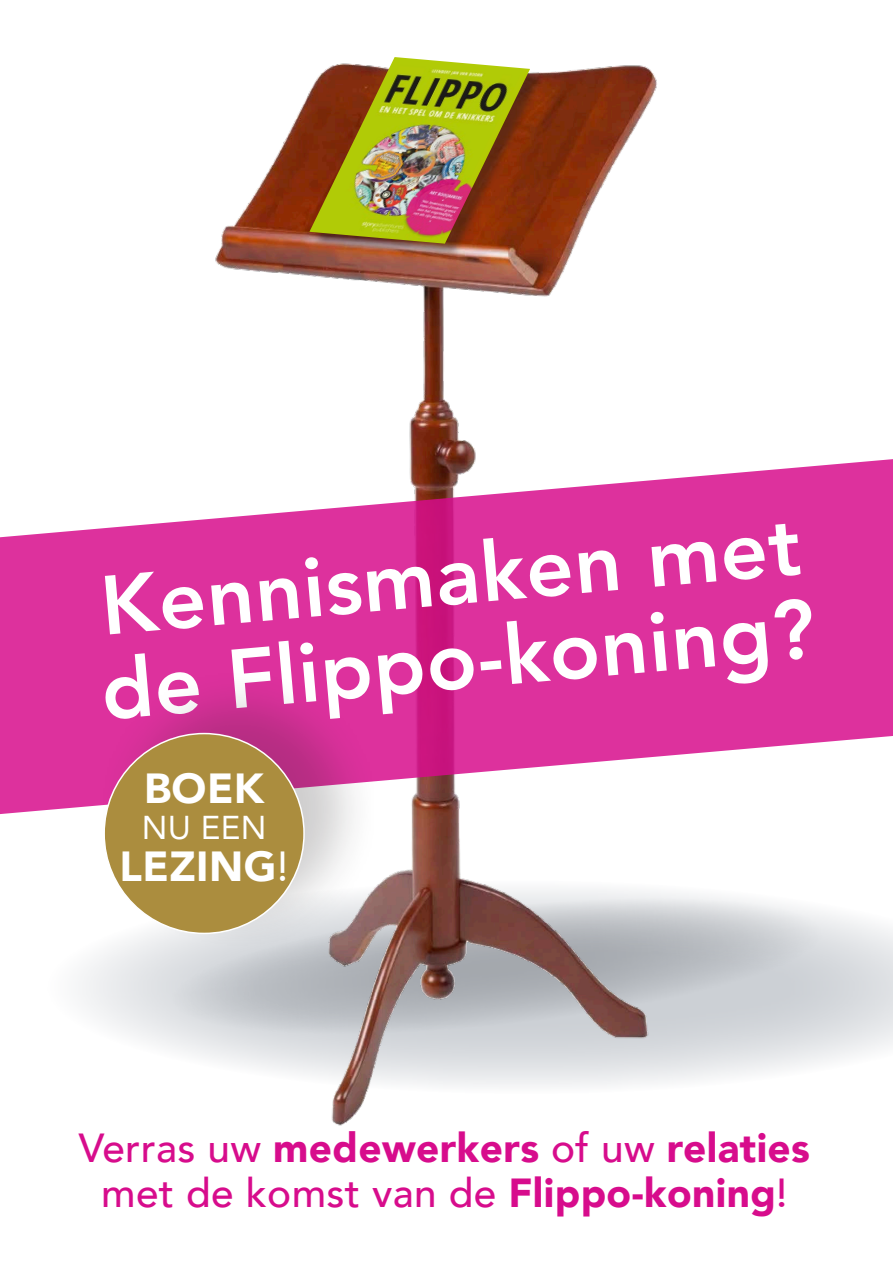
<style>
.page{position:relative;width:893px;height:1263px;background:#fff}
.page>*{position:absolute;margin:0;border:0;box-sizing:border-box;transform-origin:0 0}
.t1{font:800 82.8px/84.4px "Avenir";color:#fff}
.t2{font:900 42px "Avenir";letter-spacing:.01em;color:#fff}
.t3{font:900 40.5px/45px "Avenir";letter-spacing:.01em;color:#d70c8c;text-align:center}
.t4{font:33px "Avenir";color:#fff}
.s1{font-weight:400}
.s2{font-weight:500}
</style>
<div class="page">
<svg style="left:831px;top:915px;width:62px;height:145px;fill:#e1e4e6"></svg>
<img style="left:79px;top:65px;width:752px;height:1061px">
<div style="left:312px;top:59px;width:233px;height:200px;background:#231f20;opacity:.42"></div>
<img style="left:309px;top:57px;width:221px;height:187px">
<svg style="left:0;top:457px;width:893px;height:359px;fill:#dd319d"></svg>
<div style="left:96px;top:666px;width:285px;height:285px;background:#231f20;opacity:.22"></div>
<div style="left:104px;top:733px;width:200px;height:200px;background:#ab8d3e;border-radius:50%"></div>
<h1 class="t1" style="left:90px;top:565px;width:718px;rotate:-5deg">Kennismaken met de Flippo-koning?</h1>
<p class="t2" style="left:144px;top:752px;width:122px">BOEK</p>
<p class="t4" style="left:142px;top:800px;width:126px">NU EEN</p>
<p class="t2" style="left:120px;top:830px;width:171px">LEZING<span class="s1">!</span></p>
<p class="t3" style="left:79px;top:1124px;width:733px"><span class="s2">Verras uw</span> medewerkers <span class="s2">of uw</span> relaties <span class="s2">met de komst van de</span> Flippo-koning<span class="s2">!</span></p>
</div>
